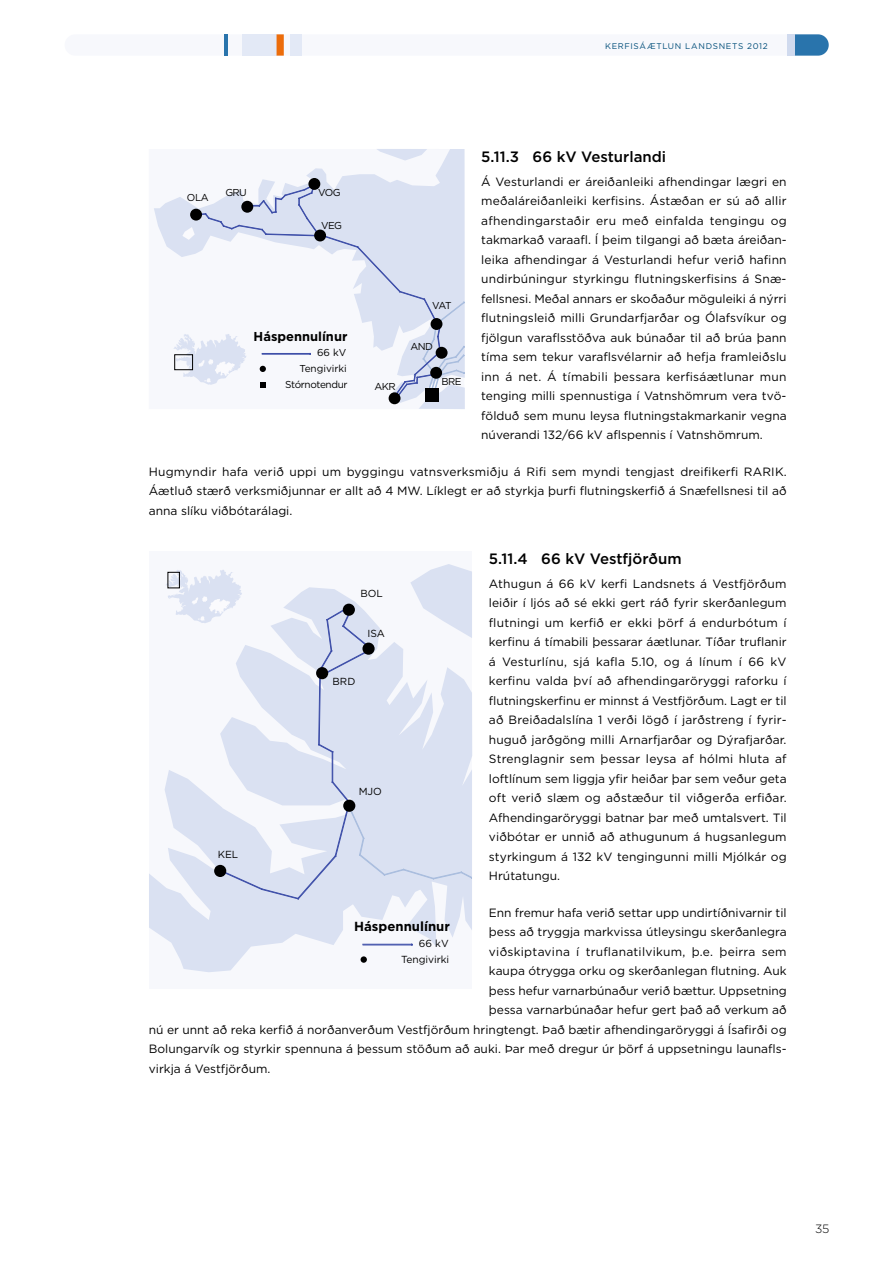
<style>
.page{position:relative;width:893px;height:1263px;background:#fff}
.page>*{position:absolute;margin:0;border:0;box-sizing:border-box;transform-origin:0 0}
.t1{font:500 15px "Gotham";color:#000}
.t2{font:700 13.2px "Gotham";color:#000}
.t3{font:700 12.9px "Gotham";color:#000}
.t4{font:12px/19.5px "Gotham";color:#000;text-align:justify}
.t5{font:12px "Gotham";letter-spacing:.02em;color:#000}
.t6{font:300 12px "Gotham";color:#000}
.t7{font:10.2px "Gotham";color:#000}
.t8{font:10.05px "Gotham";letter-spacing:-.035em;color:#000}
.t9{font:10.05px "Gotham";letter-spacing:-.005em;color:#000}
.t10{font:8.25px "Gotham";letter-spacing:.08em;color:#004d79}
</style>
<div class="page">
<div style="left:65px;top:34px;width:764px;height:22px;background:#f7f8fc;border-radius:11px"></div>
<div style="left:242px;top:34px;width:35px;height:22px;background:#e3e9f6"></div>
<div style="left:291px;top:34px;width:11px;height:22px;background:#e3e9f6"></div>
<hr style="left:225px;top:34px;width:3px;height:22px;background:#2974ac">
<div style="left:277px;top:34px;width:7px;height:22px;background:#ec6c0a"></div>
<svg style="left:795px;top:34px;width:34px;height:22px"></svg>
<div style="left:787px;top:34px;width:8px;height:22px;background:#d0daee"></div>
<svg style="left:154px;top:149px;width:311px;height:260px"></svg>
<div style="left:389px;top:392px;width:11px;height:12px;background:#000;border-radius:50%"></div>
<div style="left:308px;top:178px;width:12px;height:12px;background:#000;border-radius:50%"></div>
<div style="left:425px;top:388px;width:13px;height:13px;background:#000"></div>
<svg style="left:173px;top:184px;width:292px;height:214px"></svg>
<div style="left:149px;top:552px;width:323px;height:437px;background:#f7f8fc"></div>
<svg style="left:410px;top:564px;width:62px;height:23px"></svg>
<svg style="left:149px;top:587px;width:323px;height:385px"></svg>
<hr style="left:332px;top:752px;width:1px;height:30px;background:#3c4da8">
<svg style="left:318px;top:608px;width:51px;height:145px;background:#d1d9ee"></svg>
<svg style="left:219px;top:781px;width:253px;height:119px"></svg>
<svg style="left:165px;top:570px;width:77px;height:53px"></svg>
<div style="left:168px;top:572px;width:12px;height:16px;border:1px solid #000"></div>
<hr style="left:363px;top:944px;width:49px;height:1px;background:#3c4da8">
<div style="left:361px;top:956px;width:6px;height:7px;background:#000;border-radius:50%"></div>
<div style="left:214px;top:865px;width:12px;height:12px;background:#000;border-radius:50%"></div>
<div style="left:343px;top:800px;width:12px;height:12px;background:#000;border-radius:50%"></div>
<div style="left:316px;top:667px;width:12px;height:12px;background:#000;border-radius:50%"></div>
<div style="left:362px;top:643px;width:13px;height:12px;background:#000;border-radius:50%"></div>
<div style="left:343px;top:604px;width:12px;height:12px;background:#000;border-radius:50%"></div>
<p class="t10" style="left:605px;top:41px;width:164px">KERFISÁÆTLUN LANDSNETS 2012</p>
<p class="t1" style="left:481px;top:148px;width:186px">5.11.3 66 kVVesturlandi</p>
<p class="t4" style="left:481px;top:172px;width:307px">Á Vesturlandi er áreiðanleiki afhendingar lægri en meðaláreiðanleiki kerfisins. Ástæðan er sú að allir afhendingarstaðir eru með einfalda tengingu og takmarkað varaafl. Í þeim tilgangi að bæta áreiðan&shy;leika afhendingar á Vesturlandi hefur verið hafinn undirbúningur styrkingu flutningskerfisins á Snæ&shy;fellsnesi. Meðal annars er skoðaður möguleiki á nýrri flutningsleið milli Grundarfjarðar og Ólafsvíkur og fjölgun varaflsstöðva auk búnaðar til að brúa þann tíma sem tekur varaflsvélarnir að hefja framleiðslu inn á net. Á tímabili þessara kerfisáætlunar mun tenging milli spennustiga í Vatnshömrum vera tvö&shy;földuð sem munu leysa flutningstakmarkanir vegna núverandi 132/66 kV aflspennis í Vatnshömrum.</p>
<p class="t4" style="left:149px;top:462px;width:639px">Hugmyndir hafa verið uppi um byggingu vatnsverksmiðju á Rifi sem myndi tengjast dreifikerfi RARIK.<br>Áætluð stærð verksmiðjunnar er allt að 4 MW. Líklegt er að styrkja þurfi flutningskerfið á Snæfellsnesi til að anna slíku viðbótarálagi.</p>
<p class="t8" style="left:225px;top:187px;width:23px">GRU</p>
<p class="t8" style="left:318px;top:187px;width:24px">VOG</p>
<p class="t8" style="left:187px;top:192px;width:23px">OLA</p>
<p class="t8" style="left:321px;top:219px;width:22px">VEG</p>
<p class="t8" style="left:432px;top:300px;width:21px">VAT</p>
<p class="t3" style="left:254px;top:329px;width:95px">Háspennulínur</p>
<p class="t8" style="left:285px;top:379px;width:64px">Stórnotendur</p>
<p class="t8" style="left:410px;top:341px;width:24px">AND</p>
<p class="t8" style="left:317px;top:347px;width:31px">66 kV</p>
<p class="t9" style="left:299px;top:363px;width:49px">Tengivirki</p>
<p class="t8" style="left:442px;top:376px;width:21px">BRE</p>
<p class="t8" style="left:374px;top:381px;width:23px">AKR</p>
<p class="t1" style="left:489px;top:550px;width:194px">5.11.4 66 kVVestfjörðum</p>
<p class="t4" style="left:489px;top:574px;width:299px">Athugun á 66 kV kerfi Landsnets á Vestfjörðum leiðir í ljós að sé ekki gert ráð fyrir skerðanlegum flutningi um kerfið er ekki þörf á endurbótum í kerfinu á tímabili þessarar áætlunar. Tíðar truflanir á Vesturlínu, sjá kafla 5.10, og á línum í 66 kV kerfinu valda því að afhendingaröryggi raforku í flutningskerfinu er minnst á Vestfjörðum. Lagt er til að Breiðadalslína 1 verði lögð í jarðstreng í fyrir&shy;huguð jarðgöng milli Arnarfjarðar og Dýrafjarðar.<br>Strenglagnir sem þessar leysa af hólmi hluta af loftlínum sem liggja yfir heiðar þar sem veður geta oft verið slæm og aðstæður til viðgerða erfiðar.<br>Afhendingaröryggi batnar þar með umtalsvert. Til viðbótar er unnið að athugunum á hugsanlegum styrkingum á 132 kV tengingunni milli Mjólkár og Hrútatungu.</p>
<p class="t4" style="left:489px;top:903px;width:299px">Enn fremur hafa verið settar upp undirtíðnivarnir til</p>
<p class="t4" style="left:489px;top:922px;width:299px">þess að tryggja markvissa útleysingu skerðanlegra</p>
<p class="t5" style="left:489px;top:945px;width:299px">viðskiptavina í truflanatilvikum, þ.e. þeirra sem</p>
<p class="t4" style="left:489px;top:961px;width:299px">kaupa ótrygga orku og skerðanlegan flutning. Auk</p>
<p class="t4" style="left:489px;top:981px;width:299px">þess hefur varnarbúnaður verið bættur. Uppsetning</p>
<p class="t4" style="left:489px;top:1000px;width:299px">þessa varnarbúnaðar hefur gert það að verkum að</p>
<p class="t4" style="left:149px;top:1020px;width:639px">nú er unnt að reka kerfið á norðanverðum Vestfjörðum hringtengt. Það bætir afhendingaröryggi á Ísafirði og</p>
<p class="t4" style="left:149px;top:1039px;width:639px">Bolungarvík og styrkir spennuna á þessum stöðum að auki. Þar með dregur úr þörf á uppsetningu launafls-</p>
<p class="t4" style="left:149px;top:1059px;width:123px">virkja á Vestfjörðum.</p>
<p class="t7" style="left:360px;top:588px;width:24px">BOL</p>
<p class="t7" style="left:368px;top:628px;width:19px">ISA</p>
<p class="t7" style="left:333px;top:676px;width:24px">BRD</p>
<p class="t7" style="left:359px;top:786px;width:25px">MJO</p>
<p class="t7" style="left:218px;top:848px;width:22px">KEL</p>
<p class="t2" style="left:354px;top:919px;width:97px">Háspennulínur</p>
<p class="t7" style="left:401px;top:954px;width:50px">Tengivirki</p>
<p class="t7" style="left:419px;top:938px;width:31px">66 kV</p>
<p class="t6" style="left:815px;top:1222px;width:16px">35</p>
</div>
